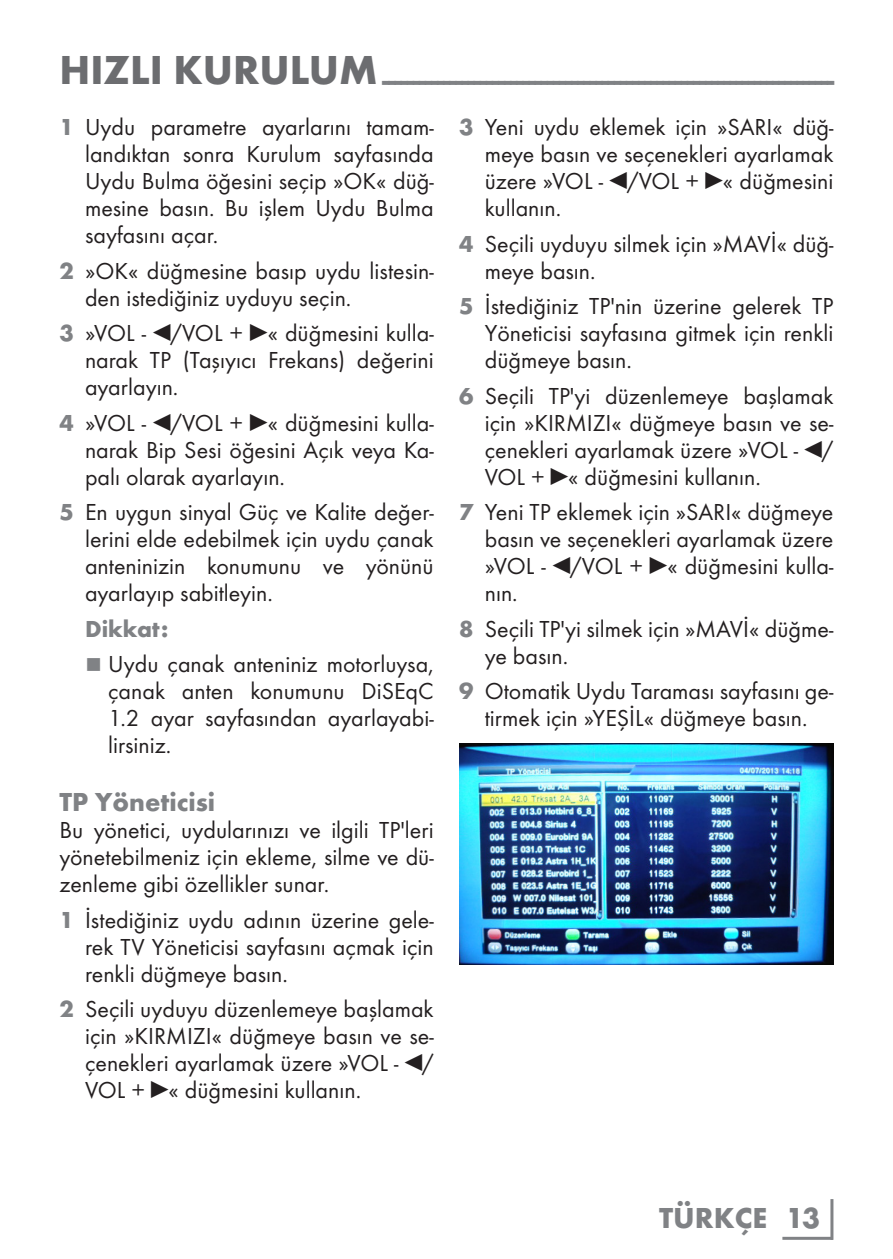
<style>
.page{position:relative;width:893px;height:1259px;background:#fff}
.page>*{position:absolute;margin:0;border:0;box-sizing:border-box;transform-origin:0 0}
.t1{font:700 30px "Futura TOT";color:#808285}
.t2{font:700 27px "Futura TOT";color:#808285}
.t3{font:24px/27px "Futura TOT Boo";color:#231f20;text-align:justify}
.t4{font:700 24px "Futura TOT";color:#808285}
.s1{font-family:"Futura TOT";font-weight:700;color:#808285}
.s2{font-family:"Grund Son Dr";font-size:33px}
.s3{font-family:"Grund Son Se";font-size:12px;color:#808285}
</style>
<div class="page">
<hr style="left:830px;top:1199px;width:3px;height:40px;background:#808285">
<hr style="left:782px;top:1236px;width:51px;height:3px;background:#808285">
<img style="left:459px;top:744px;width:374px;height:221px">
<p class="t1" style="left:60px;top:61px;width:776px"><sup>HIZLI</sup> <sup>KURULUM</sup> --------------------------------------------------------------------------</p>
<p class="t3" style="left:85px;top:114px;width:350px;text-indent:-26px"><span class="s1">1</span> Uydu parametre ayarlarını tamam&shy;landıktan sonra Kurulum sayfasında Uydu Bulma öğesini seçip »OK« düğ&shy;mesine basın. Bu işlem Uydu Bulma sayfasını açar.</p>
<p class="t3" style="left:85px;top:257px;width:350px;text-indent:-26px"><span class="s1">2</span> »OK« düğmesine basıp uydu listesin&shy;den istediğiniz uyduyu seçin.</p>
<p class="t3" style="left:85px;top:320px;width:350px;text-indent:-26px"><span class="s1">3</span> »VOL - <span class="s2">r</span>/VOL + <span class="s2">e</span>« düğmesini kulla&shy;narak TP (Taşıyıcı Frekans) değerini ayarlayın.</p>
<p class="t3" style="left:85px;top:409px;width:350px;text-indent:-26px"><span class="s1">4</span> »VOL - <span class="s2">r</span>/VOL + <span class="s2">e</span>« düğmesini kulla&shy;narak Bip Sesi öğesini Açık veya Ka&shy;palı olarak ayarlayın.</p>
<p class="t3" style="left:85px;top:499px;width:350px;text-indent:-26px"><span class="s1">5</span> En uygun sinyal Güç ve Kalite değer&shy;lerini elde edebilmek için uydu çanak anteninizin konumunu ve yönünü ayarlayıp sabitleyin.</p>
<p class="t4" style="left:85px;top:614px;width:85px">Dikkat:</p>
<p class="t3" style="left:108px;top:651px;width:327px;text-indent:-23px"><span class="s3">7</span> Uydu çanak anteniniz motorluysa, çanak anten konumunu DiSEqC 1.2 ayar sayfasından ayarlayabi&shy;lirsiniz.</p>
<p class="t2" style="left:60px;top:785px;width:157px">TP Yöneticisi</p>
<p class="t3" style="left:60px;top:816px;width:376px">Bu yönetici, uydularınızı ve ilgili TP'leri yönetebilmeniz için ekleme, silme ve dü&shy;zenleme gibi özellikler sunar.</p>
<p class="t3" style="left:85px;top:906px;width:350px;text-indent:-26px"><span class="s1">1</span> İstediğiniz uydu adının üzerine gele&shy;rek TV Yöneticisi sayfasını açmak için renkli düğmeye basın.</p>
<p class="t3" style="left:85px;top:995px;width:350px;text-indent:-26px"><span class="s1">2</span> Seçili uyduyu düzenlemeye başlamak için »KIRMIZI« düğmeye basın ve se&shy;çenekleri ayarlamak üzere »VOL - <span class="s2">r</span>/ VOL + <span class="s2">e</span>« düğmesini kullanın.</p>
<p class="t3" style="left:485px;top:114px;width:350px;text-indent:-26px"><span class="s1">3</span> Yeni uydu eklemek için »SARI« düğ&shy;meye basın ve seçenekleri ayarlamak üzere »VOL - <span class="s2">r</span>/VOL + <span class="s2">e</span>« düğmesini kullanın.</p>
<p class="t3" style="left:485px;top:230px;width:350px;text-indent:-26px"><span class="s1">4</span> Seçili uyduyu silmek için »MAVİ« düğ&shy;meye basın.</p>
<p class="t3" style="left:485px;top:293px;width:350px;text-indent:-26px"><span class="s1">5</span> İstediğiniz TP'nin üzerine gelerek TP Yöneticisi sayfasına gitmek için renkli düğmeye basın.</p>
<p class="t3" style="left:485px;top:382px;width:350px;text-indent:-26px"><span class="s1">6</span> Seçili TP'yi düzenlemeye başlamak için »KIRMIZI« düğmeye basın ve se&shy;çenekleri ayarlamak üzere »VOL - <span class="s2">r</span>/ VOL + <span class="s2">e</span>« düğmesini kullanın.</p>
<p class="t3" style="left:485px;top:499px;width:350px;text-indent:-26px"><span class="s1">7</span> Yeni TP eklemek için »SARI« düğmeye basın ve seçenekleri ayarlamak üzere »VOL - <span class="s2">r</span>/VOL + <span class="s2">e</span>« düğmesini kulla&shy;nın.</p>
<p class="t3" style="left:485px;top:615px;width:350px;text-indent:-26px"><span class="s1">8</span> Seçili TP'yi silmek için »MAVİ« düğme&shy;ye basın.</p>
<p class="t3" style="left:459px;top:678px;width:376px;text-align:center"><span class="s1">9</span> Otomatik Uydu Taraması sayfasını ge&shy;tirmek için »YEŞİL« düğmeye basın.</p>
<p class="t1" style="left:659px;top:1199px;width:163px">TÜRKÇE 13</p>
</div>
